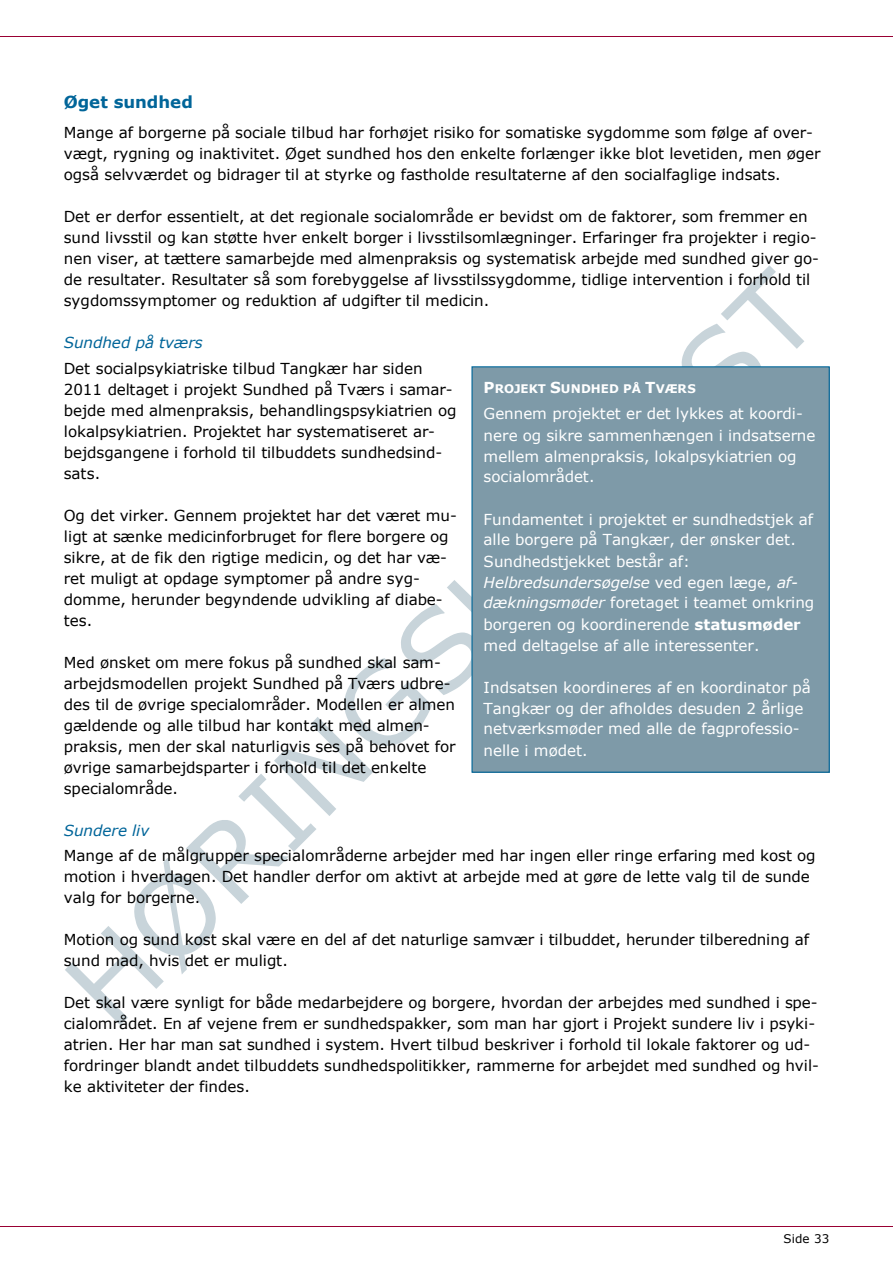
<style>
.page{position:relative;width:893px;height:1263px;background:#fff}
.page>*{position:absolute;margin:0;border:0;box-sizing:border-box;transform-origin:0 0}
.t1{font:700 16.5px "Verdana";color:#006599}
.t2{font:15.15px/21px "Verdana";letter-spacing:-.005em;color:#000}
.t3{font:15.15px/21px "Verdana";letter-spacing:-.005em;color:#fff}
.t4{font:700 11.85px "Verdana";color:#fff}
.t5{font:11.85px "Verdana";letter-spacing:.005em;color:#000}
.s1{font-style:italic;color:#006599}
.s2{font-size:15.15px}
.s3{font-style:italic}
.s4{font-weight:700}
</style>
<div class="page">
<svg style="left:65px;top:265px;width:739px;height:760px"></svg>
<div style="left:472px;top:367px;width:357px;height:405px;background:#7e9aa8"></div>
<div style="left:471px;top:366px;width:359px;height:407px;border:1px solid #069"></div>
<hr style="left:0;top:36px;width:892px;height:1px;background:#903">
<hr style="left:0;top:1226px;width:892px;height:1px;background:#903">
<p class="t1" style="left:64px;top:93px;width:131px">Øget sundhed</p>
<p class="t2" style="left:64px;top:123px;width:758px">Mange af borgerne på sociale tilbud har forhøjet risiko for somatiske sygdomme som følge af over&shy;vægt, rygning og inaktivitet. Øget sundhed hos den enkelte forlænger ikke blot levetiden, men øger også selvværdet og bidrager til at styrke og fastholde resultaterne af den socialfaglige indsats.</p>
<p class="t2" style="left:64px;top:207px;width:757px">Det er derfor essentielt, at det regionale socialområde er bevidst om de faktorer, som fremmer en sund livsstil og kan støtte hver enkelt borger i livsstilsomlægninger. Erfaringer fra projekter i regio&shy;nen viser, at tættere samarbejde med almenpraksis og systematisk arbejde med sundhed giver go&shy;de resultater. Resultater så som forebyggelse af livsstilssygdomme, tidlige intervention i forhold til sygdomssymptomer og reduktion af udgifter til medicin.</p>
<p class="t2" style="left:64px;top:330px;width:360px;line-height:26px"><span class="s1">Sundhed på tværs<br></span>Det socialpsykiatriske tilbud Tangkær har siden</p>
<p class="t2" style="left:64px;top:380px;width:394px">2011 deltaget i projekt Sundhed på Tværs i samar&shy;bejde med almenpraksis, behandlingspsykiatrien og lokalpsykiatrien. Projektet har systematiseret ar&shy;bejdsgangene i forhold til tilbuddets sundhedsind&shy;sats.</p>
<p class="t2" style="left:64px;top:506px;width:395px">Og det virker. Gennem projektet har det været mu&shy;ligt at sænke medicinforbruget for flere borgere og sikre, at de fik den rigtige medicin, og det har væ&shy;ret muligt at opdage symptomer på andre syg&shy;domme, herunder begyndende udvikling af diabe&shy;tes.</p>
<p class="t2" style="left:64px;top:653px;width:393px">Med ønsket om mere fokus på sundhed skal sam&shy;arbejdsmodellen projekt Sundhed på Tværs udbre&shy;des til de øvrige specialområder. Modellen er almen gældende og alle tilbud har kontakt med almen&shy;praksis, men der skal naturligvis ses på behovet for øvrige samarbejdsparter i forhold til det enkelte specialområde.</p>
<p class="t2" style="left:64px;top:818px;width:753px;line-height:25.5px"><span class="s1">Sundere liv<br></span>Mange af de målgrupper specialområderne arbejder med har ingen eller ringe erfaring med kost og</p>
<p class="t2" style="left:64px;top:868px;width:748px">motion i hverdagen. Det handler derfor om aktivt at arbejde med at gøre de lette valg til de sunde valg for borgerne.</p>
<p class="t2" style="left:64px;top:931px;width:747px">Motion og sund kost skal være en del af det naturlige samvær i tilbuddet, herunder tilberedning af sund mad, hvis det er muligt.</p>
<p class="t2" style="left:64px;top:993px;width:757px">Det skal være synligt for både medarbejdere og borgere, hvordan der arbejdes med sundhed i spe&shy;cialområdet. En af vejene frem er sundhedspakker, som man har gjort i Projekt sundere liv i psyki&shy;atrien. Her har man sat sundhed i system. Hvert tilbud beskriver i forhold til lokale faktorer og ud&shy;fordringer blandt andet tilbuddets sundhedspolitikker, rammerne for arbejdet med sundhed og hvil&shy;ke aktiviteter der findes.</p>
<p class="t4" style="left:483px;top:382px;width:214px"><span class="s2">P</span>ROJEKT <span class="s2">S</span>UNDHED PÅ <span class="s2">T</span>VÆRS</p>
<p class="t3" style="left:483px;top:405px;width:334px">Gennem projektet er det lykkes at koordi&shy;nere og sikre sammenhængen i indsatserne mellem almenpraksis, lokalpsykiatrien og socialområdet.</p>
<p class="t3" style="left:483px;top:510px;width:332px">Fundamentet i projektet er sundhedstjek af alle borgere på Tangkær, der ønsker det.<br>Sundhedstjekket består af:<br><span class="s3">Helbredsundersøgelse</span> ved egen læge, <span class="s3">af&shy;dækningsmøder</span> foretaget i teamet omkring borgeren og koordinerende <span class="s4">statusmøder </span>med deltagelse af alle interessenter.</p>
<p class="t3" style="left:483px;top:678px;width:329px">Indsatsen koordineres af en koordinator på Tangkær og der afholdes desuden 2 årlige netværksmøder med alle de fagprofessio&shy;nelle i mødet.</p>
<p class="t5" style="left:783px;top:1234px;width:47px">Side 33</p>
</div>
